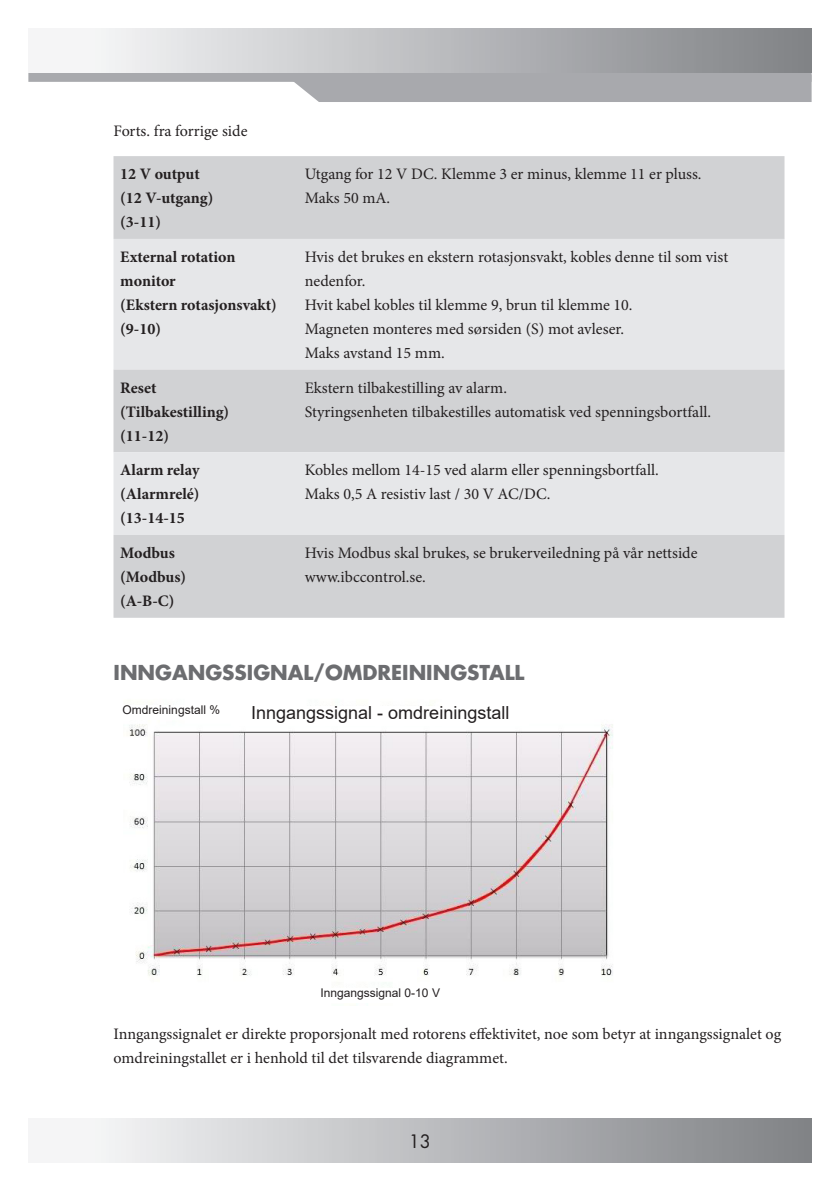
<style>
.page{position:relative;width:840px;height:1191px;background:#fff}
.page>*{position:absolute;margin:0;border:0;box-sizing:border-box;transform-origin:0 0}
.Rubrik_luft_1mm{font:700 20px "Futura";color:#6c6d70}
.Bullet{font:18px "Arial";color:#231f20}
.t1{font:18px "Futura";color:#231f20}
.Bullet-2{font:16px/24px "Minion Pro";color:#231f20}
.t2{font:700 16px/24px "Minion Pro";color:#231f20}
.Rubrik_luft_1mm-2{font:16px "Minion Pro";color:#231f20}
.Bullet-3{font:12px "Arial";color:#231f20}
</style>
<div class="page">
<div style="left:28px;top:63px;width:783px;height:19px;background:linear-gradient(to right,#a8a9ad,#a8a9ad)"></div>
<div style="left:28px;top:28px;width:783px;height:44px;background:linear-gradient(to right,#fcfdfe,#808286)"></div>
<div style="left:284px;top:75px;width:527px;height:27px;background:#a8a9ad"></div>
<div style="left:28px;top:1118px;width:783px;height:44px;background:linear-gradient(to right,#fcfdfe,#808286)"></div>
<div style="left:113px;top:156px;width:671px;height:462px;background:#d1d2d4"></div>
<svg style="left:113px;top:239px;width:671px;height:296px;background:#e0e1e3"></svg>
<img style="left:129px;top:704px;width:484px;height:272px">
<div style="left:231px;top:705px;width:297px;height:20px;background:#fff"></div>
<div style="left:122px;top:705px;width:125px;height:14px;background:#fff"></div>
<p class="Rubrik_luft_1mm-2" style="left:113px;top:121px;width:135px">Forts. fra forrige side</p>
<p class="t2" style="left:120px;top:162px;width:81px">12 V output</p>
<p class="t2" style="left:120px;top:186px;width:95px">(12 V-utgang)</p>
<p class="t2" style="left:120px;top:210px;width:42px">(3-11)</p>
<p class="t2" style="left:120px;top:245px;width:117px">External rotation monitor</p>
<p class="t2" style="left:120px;top:293px;width:158px">(Ekstern rotasjonsvakt)</p>
<p class="t2" style="left:120px;top:317px;width:42px">(9-10)</p>
<p class="t2" style="left:120px;top:375px;width:38px">Reset</p>
<p class="t2" style="left:120px;top:399px;width:110px">(Tilbakestilling)</p>
<p class="t2" style="left:120px;top:423px;width:50px">(11-12)</p>
<p class="t2" style="left:120px;top:458px;width:81px">Alarm relay</p>
<p class="t2" style="left:120px;top:482px;width:81px">(Alarmrelé)</p>
<p class="t2" style="left:120px;top:506px;width:66px">(13-14-15</p>
<p class="t2" style="left:120px;top:541px;width:56px">Modbus</p>
<p class="t2" style="left:120px;top:565px;width:67px">(Modbus)</p>
<p class="t2" style="left:120px;top:589px;width:56px">(A-B-C)</p>
<p class="Bullet-2" style="left:304px;top:162px;width:398px">Utgang for 12 V DC. Klemme 3 er minus, klemme 11 er pluss.</p>
<p class="Bullet-2" style="left:304px;top:186px;width:87px">Maks 50 mA.</p>
<p class="Bullet-2" style="left:304px;top:245px;width:424px">Hvis det brukes en ekstern rotasjonsvakt, kobles denne til som vist nedenfor.</p>
<p class="Bullet-2" style="left:304px;top:293px;width:329px">Hvit kabel kobles til klemme 9, brun til klemme 10.</p>
<p class="Bullet-2" style="left:304px;top:317px;width:320px">Magneten monteres med sørsiden (S) mot avleser.</p>
<p class="Bullet-2" style="left:304px;top:341px;width:141px">Maks avstand 15 mm.</p>
<p class="Bullet-2" style="left:304px;top:375px;width:204px">Ekstern tilbakestilling av alarm.</p>
<p class="Bullet-2" style="left:304px;top:399px;width:407px">Styringsenheten tilbakestilles automatisk ved spenningsbortfall.</p>
<p class="Bullet-2" style="left:304px;top:458px;width:355px">Kobles mellom 14-15 ved alarm eller spenningsbortfall.</p>
<p class="Bullet-2" style="left:304px;top:482px;width:247px">Maks 0,5 A resistiv last / 30 V AC/DC.</p>
<p class="Bullet-2" style="left:304px;top:541px;width:394px">Hvis Modbus skal brukes, se brukerveiledning på vår nettside www.ibccontrol.se.</p>
<p class="Rubrik_luft_1mm" style="left:113px;top:659px;width:412px">INNGANGSSIGNAL/OMDREININGSTALL</p>
<p class="Bullet-3" style="left:122px;top:701px;width:99px">Omdreiningstall %</p>
<p class="Bullet" style="left:251px;top:700px;width:260px">Inngangssignal - omdreiningstall</p>
<p class="Bullet-3" style="left:320px;top:984px;width:121px">Inngangssignal 0-10 V</p>
<p class="Bullet-2" style="left:113px;top:1021px;width:669px">Inngangssignalet er direkte proporsjonalt med rotorens effektivitet, noe som betyr at inngangssignalet og omdreiningstallet er i henhold til det tilsvarende diagrammet.</p>
<p class="t1" style="left:408px;top:1129px;width:24px">13</p>
</div>
